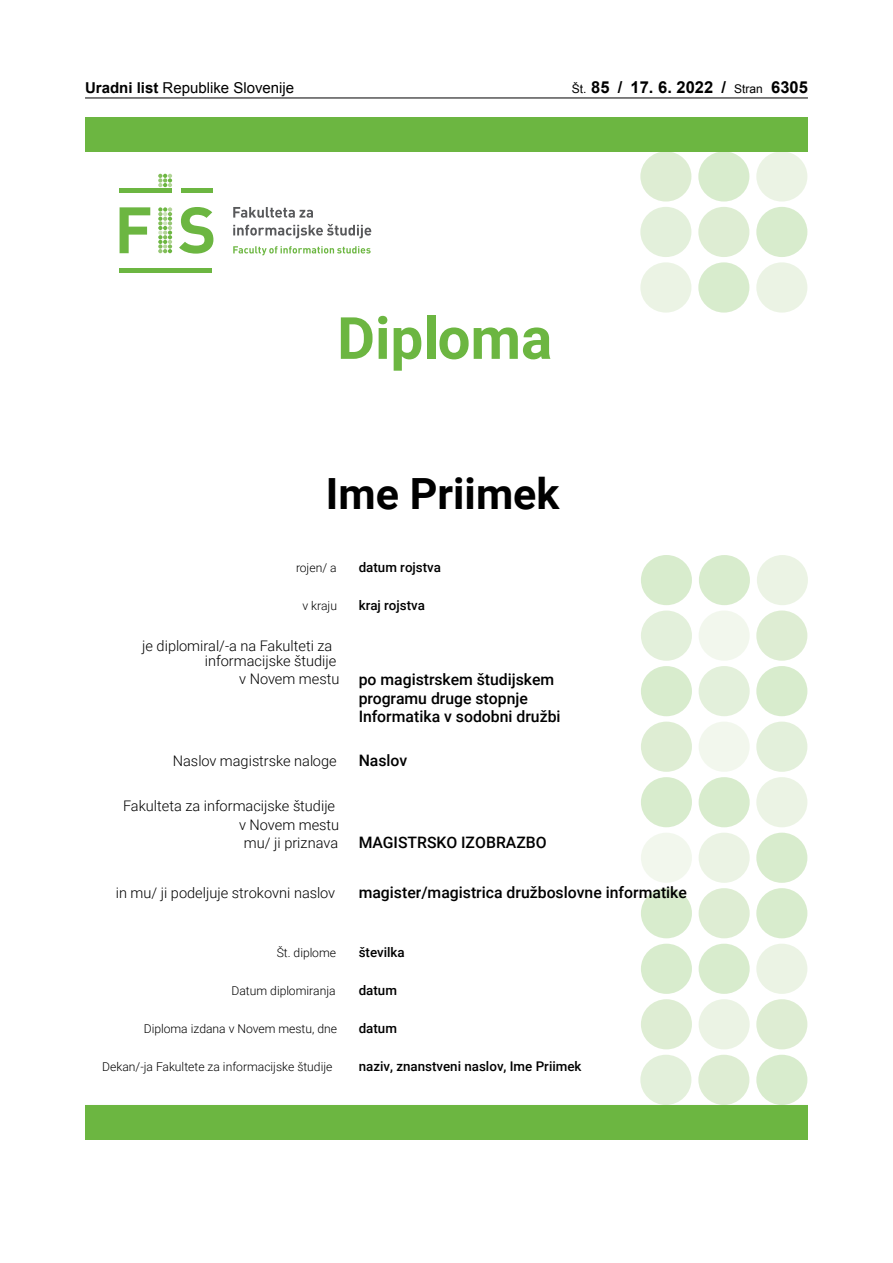
<style>
.page{position:relative;width:893px;height:1263px;background:#fff}
.page>*{position:absolute;margin:0;border:0;box-sizing:border-box;transform-origin:0 0}
.t1{font:700 58.35px "Roboto";color:#6cb641}
.t2{font:700 43.05px "Roboto";color:#000}
.t3{font:700 16.5px "Arial";color:#000}
.t4{font:500 15.75px/18.1px "Roboto";color:#000}
.t5{font:15px "Arial";color:#000}
.t6{font:300 14.55px/18.1px "Roboto";color:#000;text-align:right}
.t7{font:500 13.35px "Roboto";color:#000}
.t8{font:300 12.15px "Roboto";color:#000}
.s1{font-weight:700}
.s2{font-weight:400;font-size:12px}
.s3{font-weight:300;font-size:14.55px}
</style>
<div class="page">
<hr style="left:85px;top:98px;width:723px;height:1px;background:#000">
<div style="left:699px;top:555px;width:51px;height:50px;background:#d8eccd;border-radius:50%"></div>
<div style="left:698px;top:1055px;width:51px;height:50px;background:#deedd3;border-radius:50%"></div>
<div style="left:699px;top:999px;width:51px;height:50px;background:#ebf3e4;border-radius:50%"></div>
<div style="left:699px;top:944px;width:51px;height:50px;background:#d8eccd;border-radius:50%"></div>
<div style="left:698px;top:262px;width:51px;height:51px;background:#d8eccd;border-radius:50%"></div>
<div style="left:698px;top:151px;width:51px;height:51px;background:#d8eccd;border-radius:50%"></div>
<div style="left:699px;top:888px;width:51px;height:50px;background:#deedd3;border-radius:50%"></div>
<div style="left:698px;top:207px;width:51px;height:50px;background:#deedd3;border-radius:50%"></div>
<div style="left:699px;top:833px;width:51px;height:50px;background:#ebf3e4;border-radius:50%"></div>
<div style="left:699px;top:777px;width:51px;height:50px;background:#d8eccd;border-radius:50%"></div>
<div style="left:699px;top:722px;width:51px;height:50px;background:#f2f7ed;border-radius:50%"></div>
<div style="left:699px;top:666px;width:51px;height:50px;background:#e3f0db;border-radius:50%"></div>
<div style="left:699px;top:610px;width:51px;height:51px;background:#f2f7ed;border-radius:50%"></div>
<div style="left:757px;top:555px;width:51px;height:50px;background:#ebf3e4;border-radius:50%"></div>
<div style="left:756px;top:1055px;width:51px;height:50px;background:#d8eccd;border-radius:50%"></div>
<div style="left:756px;top:999px;width:51px;height:50px;background:#deedd3;border-radius:50%"></div>
<div style="left:756px;top:944px;width:51px;height:50px;background:#ebf3e4;border-radius:50%"></div>
<div style="left:756px;top:262px;width:51px;height:51px;background:#ebf3e4;border-radius:50%"></div>
<div style="left:756px;top:151px;width:51px;height:51px;background:#ebf3e4;border-radius:50%"></div>
<div style="left:756px;top:888px;width:51px;height:50px;background:#d8eccd;border-radius:50%"></div>
<div style="left:756px;top:207px;width:51px;height:50px;background:#d8eccd;border-radius:50%"></div>
<div style="left:640px;top:151px;width:51px;height:51px;background:#deedd3;border-radius:50%"></div>
<div style="left:640px;top:262px;width:51px;height:51px;background:#ebf3e4;border-radius:50%"></div>
<div style="left:640px;top:207px;width:51px;height:50px;background:#e3f0db;border-radius:50%"></div>
<div style="left:756px;top:833px;width:51px;height:50px;background:#d8eccd;border-radius:50%"></div>
<div style="left:756px;top:777px;width:51px;height:50px;background:#ebf3e4;border-radius:50%"></div>
<div style="left:756px;top:722px;width:51px;height:50px;background:#e3f0db;border-radius:50%"></div>
<div style="left:756px;top:666px;width:51px;height:50px;background:#d8eccd;border-radius:50%"></div>
<div style="left:756px;top:610px;width:51px;height:51px;background:#deedd3;border-radius:50%"></div>
<div style="left:640px;top:1055px;width:51px;height:50px;background:#e3f0db;border-radius:50%"></div>
<div style="left:641px;top:555px;width:51px;height:50px;background:#d8eccd;border-radius:50%"></div>
<div style="left:641px;top:610px;width:51px;height:51px;background:#e3f0db;border-radius:50%"></div>
<div style="left:641px;top:666px;width:51px;height:50px;background:#d8eccd;border-radius:50%"></div>
<div style="left:641px;top:722px;width:51px;height:50px;background:#deedd3;border-radius:50%"></div>
<div style="left:641px;top:777px;width:51px;height:50px;background:#d8eccd;border-radius:50%"></div>
<div style="left:641px;top:833px;width:51px;height:50px;background:#f2f7ed;border-radius:50%"></div>
<div style="left:641px;top:888px;width:51px;height:50px;background:#d8eccd;border-radius:50%"></div>
<div style="left:641px;top:944px;width:51px;height:50px;background:#d8eccd;border-radius:50%"></div>
<div style="left:641px;top:999px;width:51px;height:50px;background:#deedd3;border-radius:50%"></div>
<div style="left:85px;top:117px;width:723px;height:34px;background:#6cb641"></div>
<div style="left:85px;top:1103px;width:723px;height:36px;background:#fafafa"></div>
<div style="left:85px;top:1105px;width:723px;height:34px;background:#6cb641"></div>
<hr style="left:119px;top:188px;width:53px;height:4px;background:#6cb641">
<hr style="left:181px;top:188px;width:31px;height:4px;background:#6cb641">
<div style="left:119px;top:268px;width:93px;height:5px;background:#6cb641"></div>
<svg style="left:158px;top:174px;width:14px;height:13px"></svg>
<svg style="left:120px;top:207px;width:93px;height:47px"></svg>
<svg style="left:233px;top:224px;width:138px;height:14px"></svg>
<svg style="left:233px;top:207px;width:80px;height:11px"></svg>
<svg style="left:233px;top:246px;width:138px;height:9px"></svg>
<p class="t5" style="left:85px;top:77px;width:211px"><span class="s1">Uradni list</span> Republike Slovenije</p>
<p class="t3" style="left:572px;top:75px;width:237px"><span class="s2">Št.</span> 85 / 17. 6. 2022 / <span class="s2">Stran</span> 6305</p>
<h1 class="t1" style="left:337px;top:297px;width:217px">Diploma</h1>
<h2 class="t2" style="left:326px;top:464px;width:235px">Ime Priimek</h2>
<p class="t8" style="left:296px;top:559px;width:42px">rojen/ a</p>
<p class="t8" style="left:302px;top:597px;width:36px">v kraju</p>
<p class="t7" style="left:359px;top:558px;width:84px">datum rojstva</p>
<p class="t7" style="left:359px;top:595px;width:68px">kraj rojstva</p>
<p class="t6" style="left:142px;top:636px;width:192px">je diplomiral/-a na Fakulteti za</p>
<p class="t6" style="left:205px;top:651px;width:133px">informacijske študije</p>
<p class="t4" style="left:359px;top:670px;width:203px;text-indent:-120px"><span class="s3">v Novem mestu</span> po magistrskem študijskem programu druge stopnje<br>Informatika v sodobni družbi</p>
<p class="t6" style="left:173px;top:751px;width:165px">Naslov magistrske naloge</p>
<p class="t4" style="left:359px;top:751px;width:50px">Naslov</p>
<p class="t6" style="left:123px;top:796px;width:217px">Fakulteta za informacijske študije v Novem mestu<br>mu/ ji priznava</p>
<p class="t4" style="left:359px;top:832px;width:190px">MAGISTRSKO IZOBRAZBO</p>
<p class="t6" style="left:116px;top:883px;width:221px">in mu/ ji podeljuje strokovni naslov</p>
<p class="t4" style="left:359px;top:883px;width:330px">magister/magistrica družboslovne informatike</p>
<p class="t8" style="left:277px;top:944px;width:61px">Št. diplome</p>
<p class="t8" style="left:231px;top:982px;width:106px">Datum diplomiranja</p>
<p class="t8" style="left:144px;top:1020px;width:195px">Diploma izdana v Novem mestu, dne</p>
<p class="t7" style="left:359px;top:943px;width:48px">številka</p>
<p class="t7" style="left:359px;top:981px;width:40px">datum</p>
<p class="t7" style="left:359px;top:1018px;width:40px">datum</p>
<p class="t8" style="left:102px;top:1058px;width:232px">Dekan/-ja Fakultete za informacijske študije</p>
<p class="t7" style="left:359px;top:1056px;width:224px">naziv, znanstveni naslov, Ime Priimek</p>
</div>
